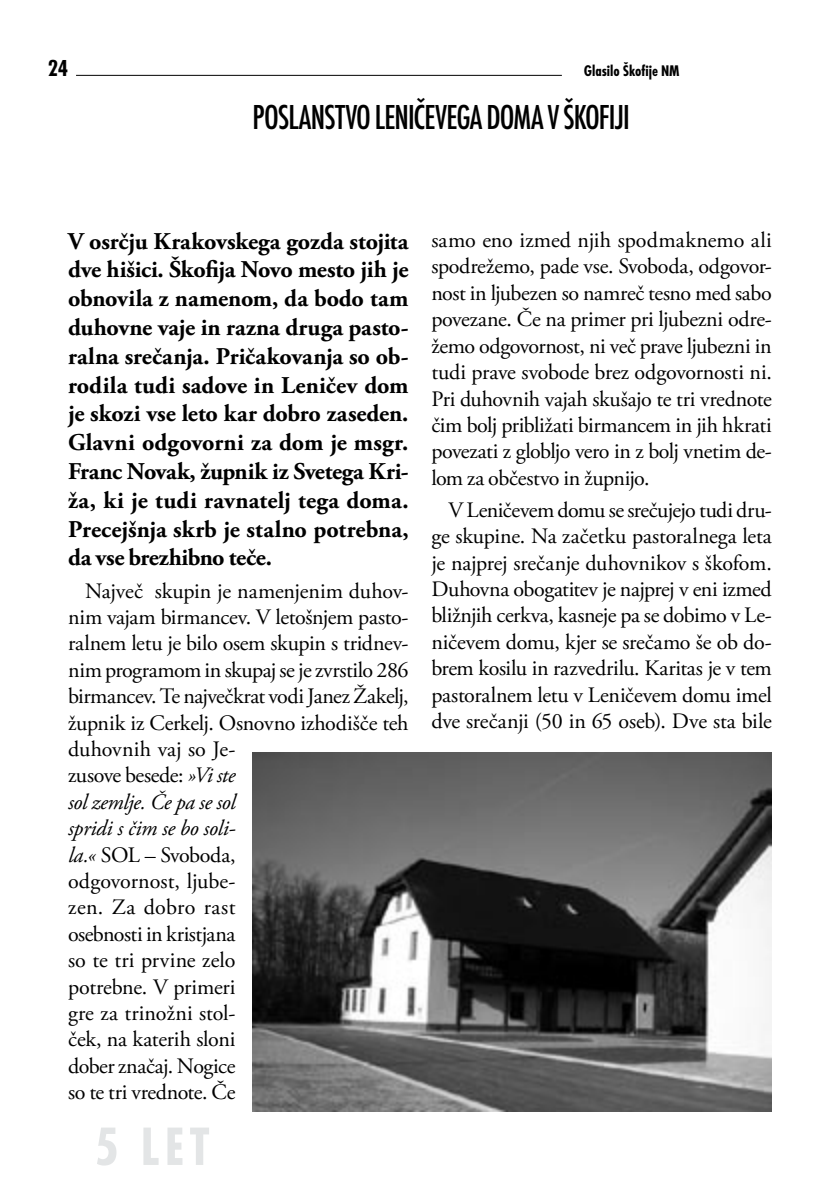
<style>
.page{position:relative;width:840px;height:1191px;background:#fff}
.page>*{position:absolute;margin:0;border:0;box-sizing:border-box;transform-origin:0 0}
.t1{font:700 condensed 56px "Futura TEE";color:#e3e5e6}
.t2{font:500 condensed 36px "Futura TEE";letter-spacing:-.03em;color:#000}
.t3{font:700 24px/28.8px "Adobe Garamond Pro";letter-spacing:-.005em;color:#000;text-align:justify}
.t4{font:700 condensed 24px "Futura TEE";color:#000}
.t5{font:22px/26.4px "Adobe Garamond Pro";letter-spacing:-.015em;color:#000;text-align:justify}
.t6{font:700 condensed 16px "Futura TEE";color:#000}
.s1{font-style:italic}
</style>
<div class="page">
<hr style="left:76px;top:75px;width:485px;height:1px;background:#000">
<img style="left:252px;top:752px;width:519px;height:359px">
<p class="t4" style="left:48px;top:54px;width:22px">24</p>
<p class="t6" style="left:583px;top:61px;width:97px">Glasilo Škofije NM</p>
<h2 class="t2" style="left:252px;top:97px;width:375px">POSLANSTVO LENIČEVEGA DOMA v škofiji</h2>
<p class="t3" style="left:68px;top:227px;width:342px">V osrčju Krakovskega gozda stojita dve hišici. Škofija Novo mesto jih je obnovila z namenom, da bodo tam duhovne vaje in razna druga pasto&shy;ralna srečanja. Pričakovanja so ob&shy;rodila tudi sadove in Leničev dom je skozi vse leto kar dobro zaseden.<br>Glavni odgovorni za dom je msgr.<br>Franc Novak, župnik iz Svetega Kri&shy;ža, ki je tudi ravnatelj tega doma.<br>Precejšnja skrb je stalno potrebna, da vse brezhibno teče.</p>
<p class="t5" style="left:68px;top:578px;width:342px;text-align:left;text-indent:17px">Največ skupin je namenjenim duhov&shy;nim vajam birmancev. V letošnjem pasto&shy;ralnem letu je bilo osem skupin s tridnev&shy;nim programom in skupaj se je zvrstilo 286 birmancev. Te največkrat vodi Janez Žakelj, župnik iz Cerkelj. Osnovno izhodišče teh duhovnih vaj so Je-<br>zusove besede: <span class="s1">»Vi ste<br>sol zemlje. Če pa se sol<br>spridi s čim se bo soli-<br>la.«</span> SOL – Svoboda,<br>odgovornost, ljube-<br>zen. Za dobro rast<br>osebnosti in kristjana<br>so te tri prvine zelo<br>potrebne. V primeri<br>gre za trinožni stol-<br>ček, na katerih sloni<br>dober značaj. Nogice<br>so te tri vrednote. Če</p>
<h1 class="t1" style="left:94px;top:1114px;width:116px">5 LET</h1>
<p class="t5" style="left:431px;top:228px;width:342px">samo eno izmed njih spodmaknemo ali spodrežemo, pade vse. Svoboda, odgovor&shy;nost in ljubezen so namreč tesno med sabo povezane. Če na primer pri ljubezni odre&shy;žemo odgovornost, ni več prave ljubezni in tudi prave svobode brez odgovornosti ni.<br>Pri duhovnih vajah skušajo te tri vrednote čim bolj približati birmancem in jih hkrati povezati z globljo vero in z bolj vnetim de&shy;lom za občestvo in župnijo.</p>
<p class="t5" style="left:431px;top:497px;width:342px;text-indent:17px">V Leničevem domu se srečujejo tudi dru&shy;ge skupine. Na začetku pastoralnega leta je najprej srečanje duhovnikov s škofom.<br>Duhovna obogatitev je najprej v eni izmed bližnjih cerkva, kasneje pa se dobimo v Le&shy;ničevem domu, kjer se srečamo še ob do&shy;brem kosilu in razvedrilu. Karitas je v tem pastoralnem letu v Leničevem domu imel dve srečanji (50 in 65 oseb). Dve sta bile</p>
</div>
